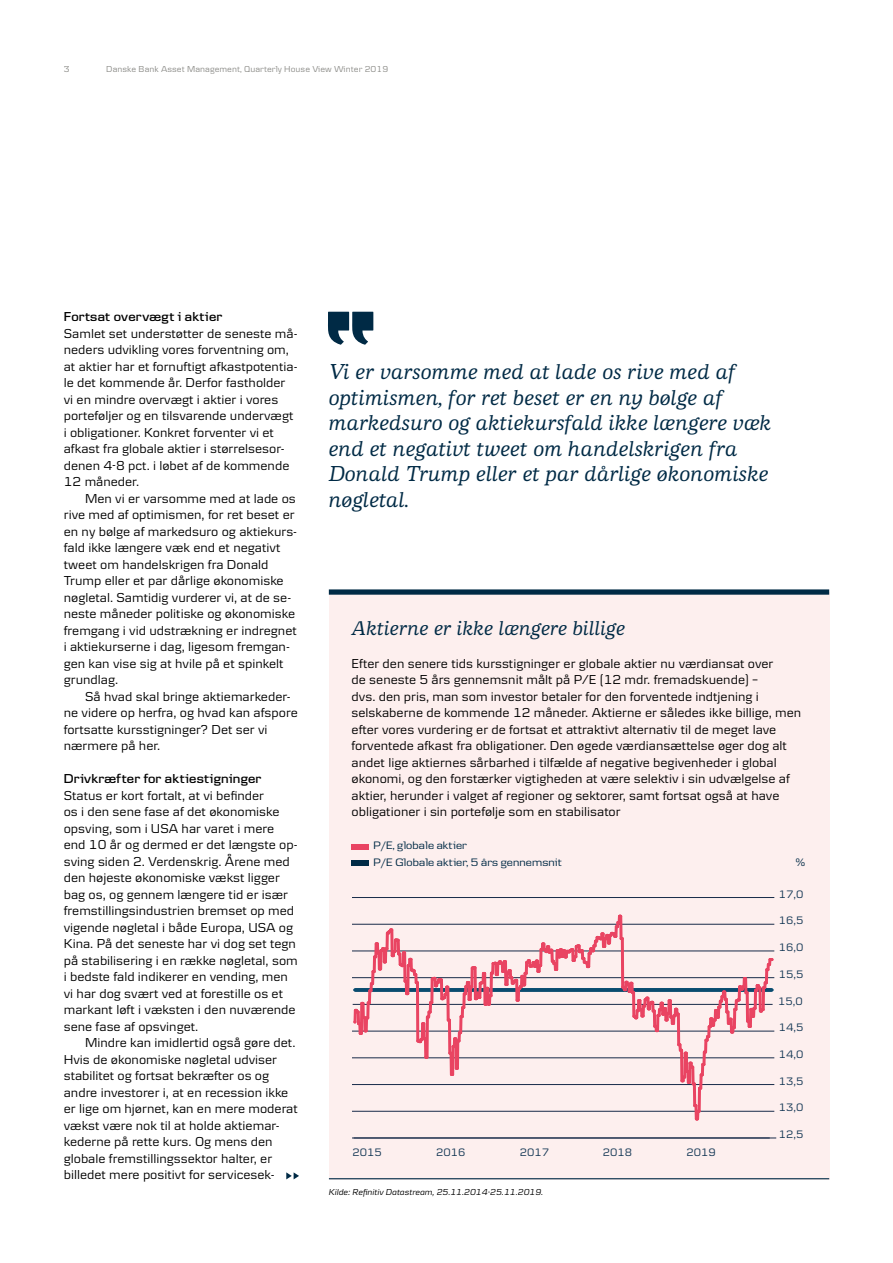
<style>
.page{position:relative;width:893px;height:1263px;background:#fff}
.page>*{position:absolute;margin:0;border:0;box-sizing:border-box;transform-origin:0 0}
.t1{font:italic 500 22.5px/25.5px "Danske Human";color:#002a45}
.t2{font:italic 500 21px "Danske Human";color:#002a45}
.t3{font:13.5px/16.5px "Danske Textv 2";color:#000}
.t4{font:600 13.5px "Danske Headline";letter-spacing:.02em;color:#000}
.t5{font:11.25px "Danske Textv 2";color:#113553}
.t6{font:11.25px/16.5px "Danske Headline";letter-spacing:.01em;color:#002a45}
.t7{font:11.25px "Danske Textv 2";color:#002a45}
.t8{font:9px "Danske Text";letter-spacing:.005em;color:#8c8c88}
.t9{font:italic 9px "Danske Textv 2";color:#000}
</style>
<div class="page">
<div style="left:329px;top:592px;width:500px;height:587px;background:#fdefee"></div>
<div style="left:352px;top:844px;width:17px;height:5px;background:#e94362"></div>
<div style="left:352px;top:860px;width:17px;height:6px;background:#002a45"></div>
<hr style="left:329px;top:1178px;width:500px;height:1px;background:#002a45">
<div style="left:329px;top:589px;width:500px;height:6px;background:#002a45"></div>
<hr style="left:353px;top:1138px;width:417px;height:1px;background:#182b49">
<hr style="left:354px;top:1138px;width:422px;height:1px;background:#182b49">
<hr style="left:353px;top:1111px;width:421px;height:1px;background:#182b49">
<hr style="left:353px;top:1084px;width:421px;height:1px;background:#182b49">
<hr style="left:353px;top:1057px;width:421px;height:1px;background:#182b49">
<hr style="left:353px;top:1031px;width:421px;height:1px;background:#182b49">
<hr style="left:353px;top:1004px;width:420px;height:1px;background:#182b49">
<hr style="left:353px;top:977px;width:421px;height:1px;background:#182b49">
<hr style="left:353px;top:951px;width:421px;height:1px;background:#182b49">
<hr style="left:353px;top:924px;width:421px;height:1px;background:#182b49">
<hr style="left:353px;top:897px;width:421px;height:1px;background:#182b49">
<svg style="left:353px;top:1010px;width:2px;height:12px"></svg>
<hr style="left:693px;top:1084px;width:3px;height:22px;background:#e94462">
<svg style="left:694px;top:1106px;width:1px;height:13px"></svg>
<svg style="left:695px;top:1104px;width:5px;height:16px"></svg>
<hr style="left:698px;top:1088px;width:3px;height:23px;background:#e94462">
<svg style="left:355px;top:915px;width:418px;height:175px"></svg>
<svg style="left:328px;top:312px;width:45px;height:33px"></svg>
<svg style="left:286px;top:1172px;width:13px;height:7px"></svg>
<p class="t8" style="left:64px;top:64px;width:7px">3</p>
<p class="t8" style="left:106px;top:64px;width:283px">Danske Bank Asset Management, Quarterly House View Winter 2019</p>
<p class="t4" style="left:64px;top:309px;width:160px">Fortsat overvægt i aktier</p>
<p class="t3" style="left:64px;top:325px;width:235px">Samlet set understøtter de seneste må&shy;neders udvikling vores forventning om, at aktier har et fornuftigt afkastpotentia&shy;le det kommende år. Derfor fastholder vi en mindre overvægt i aktier i vores porteføljer og en tilsvarende undervægt i obligationer. Konkret forventer vi et afkast fra globale aktier i størrelsesor&shy;denen 4-8 pct. i løbet af de kommende 12 måneder.</p>
<p class="t3" style="left:64px;top:490px;width:235px;text-indent:21px">Men vi er varsomme med at lade os rive med af optimismen, for ret beset er en ny bølge af markedsuro og aktiekurs&shy;fald ikke længere væk end et negativt tweet om handelskrigen fra Donald Trump eller et par dårlige økonomiske nøgletal. Samtidig vurderer vi, at de se&shy;neste måneder politiske og økonomiske fremgang i vid udstrækning er indregnet i aktiekurserne i dag, ligesom fremgan&shy;gen kan vise sig at hvile på et spinkelt grundlag.</p>
<p class="t3" style="left:64px;top:688px;width:235px;text-indent:21px">Så hvad skal bringe aktiemarkeder&shy;ne videre op herfra, og hvad kan afspore fortsatte kursstigninger? Det ser vi nærmere på her.</p>
<p class="t4" style="left:64px;top:771px;width:199px">Drivkræfter for aktiestigninger</p>
<p class="t3" style="left:64px;top:787px;width:236px">Status er kort fortalt, at vi befinder<br>os i den sene fase af det økonomiske opsving, som i USA har varet i mere end 10 år og dermed er det længste op&shy;sving siden 2. Verdenskrig. Årene med den højeste økonomiske vækst ligger bag os, og gennem længere tid er især fremstillingsindustrien bremset op med vigende nøgletal i både Europa, USA og Kina. På det seneste har vi dog set tegn på stabilisering i en række nøgletal, som i bedste fald indikerer en vending, men vi har dog svært ved at forestille os et markant løft i væksten i den nuværende sene fase af opsvinget.</p>
<p class="t3" style="left:64px;top:1034px;width:236px;text-indent:21px">Mindre kan imidlertid også gøre det.<br>Hvis de økonomiske nøgletal udviser stabilitet og fortsat bekræfter os og andre investorer i, at en recession ikke er lige om hjørnet, kan en mere moderat vækst være nok til at holde aktiemar&shy;kederne på rette kurs. Og mens den globale fremstillingssektor halter, er billedet mere positivt for servicesek-</p>
<h1 class="t1" style="left:329px;top:359px;width:444px">Vi er varsomme med at lade os rive med af optimismen, for ret beset er en ny bølge af markedsuro og aktiekursfald ikke længere væk end et negativt tweet om handelskrigen fra Donald Trump eller et par dårlige økonomiske nøgletal.</h1>
<h2 class="t2" style="left:352px;top:616px;width:275px">Aktierne er ikke længere billige</h2>
<p class="t3" style="left:352px;top:655px;width:451px">Efter den senere tids kursstigninger er globale aktier nu værdiansat over<br>de seneste 5 års gennemsnit målt på P/E (12 mdr. fremadskuende) –<br>dvs. den pris, man som investor betaler for den forventede indtjening i selskaberne de kommende 12 måneder. Aktierne er således ikke billige, men efter vores vurdering er de fortsat et attraktivt alternativ til de meget lave forventede afkast fra obligationer. Den øgede værdiansættelse øger dog alt andet lige aktiernes sårbarhed i tilfælde af negative begivenheder i global økonomi, og den forstærker vigtigheden at være selektiv i sin udvælgelse af aktier, herunder i valget af regioner og sektorer, samt fortsat også at have obligationer i sin portefølje som en stabilisator</p>
<p class="t6" style="left:373px;top:837px;width:190px">P/E, globale aktier<br>P/E Globale aktier, 5 års gennemsnit</p>
<p class="t7" style="left:795px;top:856px;width:11px">%</p>
<p class="t5" style="left:779px;top:887px;width:26px">17,0</p>
<p class="t5" style="left:779px;top:914px;width:26px">16,5</p>
<p class="t5" style="left:779px;top:941px;width:26px">16,0</p>
<p class="t5" style="left:779px;top:968px;width:26px">15,5</p>
<p class="t5" style="left:778px;top:994px;width:26px">15,0</p>
<p class="t5" style="left:779px;top:1021px;width:26px">14,5</p>
<p class="t5" style="left:779px;top:1048px;width:26px">14,0</p>
<p class="t5" style="left:779px;top:1074px;width:26px">13,5</p>
<p class="t5" style="left:779px;top:1101px;width:26px">13,0</p>
<p class="t5" style="left:353px;top:1146px;width:31px">2015</p>
<p class="t5" style="left:436px;top:1146px;width:31px">2016</p>
<p class="t5" style="left:520px;top:1146px;width:31px">2017</p>
<p class="t5" style="left:603px;top:1146px;width:31px">2018</p>
<p class="t5" style="left:686px;top:1146px;width:31px">2019</p>
<p class="t9" style="left:329px;top:1187px;width:216px">Kilde: Refinitiv Datastream, 25.11.2014-25.11.2019.</p>
<p class="t5" style="left:779px;top:1128px;width:26px">12,5</p>
</div>
